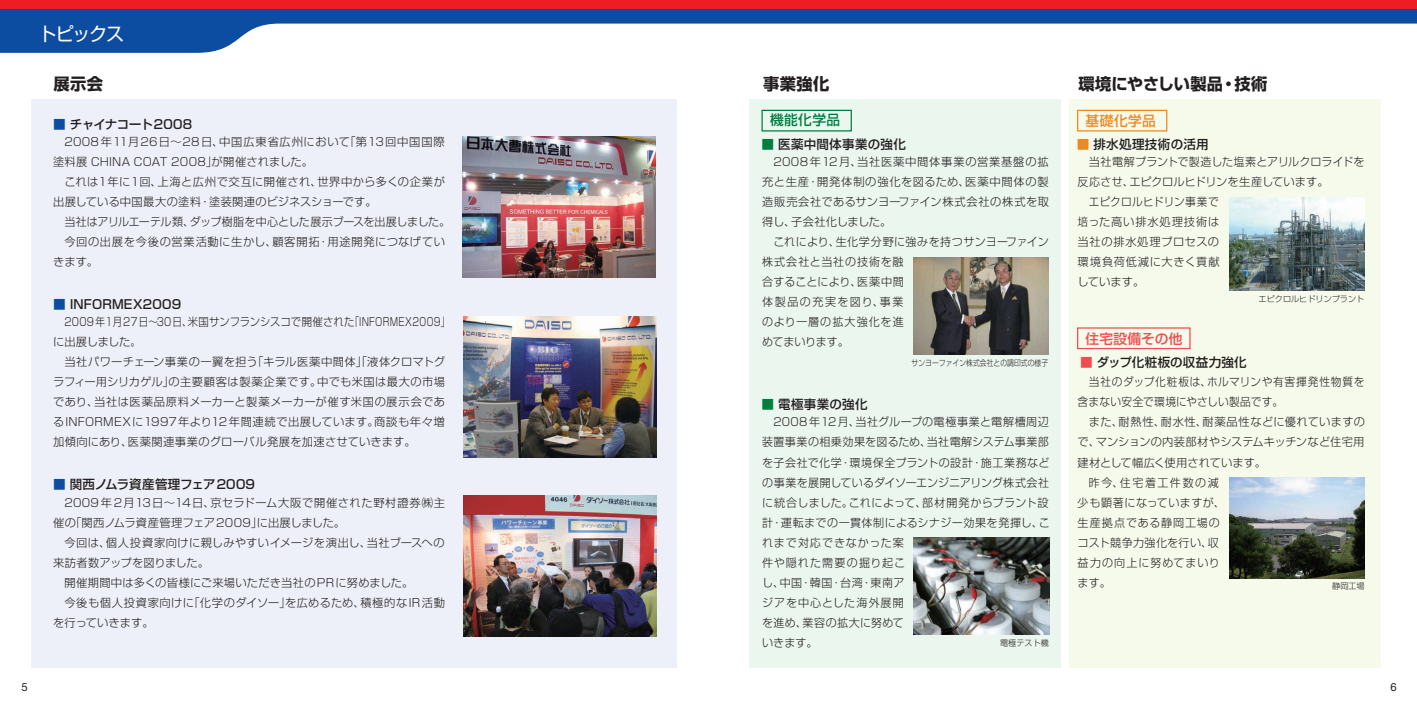
<style>
.page{position:relative;width:1417px;height:708px;background:#fff}
.page>*{position:absolute;margin:0;border:0;box-sizing:border-box;transform-origin:0 0}
.t1{font:18.75px "Shin Go regular 83 pv RKSJ H";letter-spacing:-.06em;color:#fff}
.t2{font:16.25px "Shin Go Bold 83 pv RKSJ H";letter-spacing:-.005em;color:#231f20}
.t3{font:16.25px "Shin Go Bold 83 pv RKSJ H";letter-spacing:.015em;color:#231f20}
.t4{font:13.75px "Shin Go Medium 83 pv RKSJ H";letter-spacing:.005em;color:#ef4d52}
.t5{font:13.75px "Shin Go Medium 83 pv RKSJ H";letter-spacing:.02em;color:#007e42}
.t6{font:13.75px "Shin Go Medium 83 pv RKSJ H";letter-spacing:.03em;color:#ec8922}
.t7{font:12.5px "Shin Go Medium 83 pv RKSJ H";letter-spacing:.015em;color:#231f20}
.t8{font:12.5px "Shin Go Medium 83 pv RKSJ H";letter-spacing:-.025em;color:#231f20}
.t9{font:11.25px/20px "Shin Go Light 83 pv RKSJ H";letter-spacing:.035em;color:#231f20}
.t10{font:11.25px/20px "Shin Go Light 83 pv RKSJ H";letter-spacing:.055em;color:#231f20}
.t11{font:11.25px/20px "Shin Go Light 83 pv RKSJ H";letter-spacing:.035em;color:#231f20;scale:.85 1}
.t12{font:11.25px/20px "Shin Go Light 83 pv RKSJ H";letter-spacing:.035em;color:#231f20;scale:.95 1}
.t13{font:11.25px "Shin Go Light 83 pv RKSJ H";letter-spacing:.005em;color:#231f20}
.t14{font:11.25px "Shin Go Light 83 pv RKSJ H";letter-spacing:-.02em;color:#231f20}
.t15{font:11.25px "Shin Go Light 83 pv RKSJ H";letter-spacing:.01em;color:#231f20}
.t16{font:11.25px "Shin Go Light 83 pv RKSJ H";letter-spacing:.085em;color:#231f20}
.t17{font:11.25px "Shin Go Light 83 pv RKSJ H";color:#231f20}
.t18{font:11.25px "Shin Go Light 83 pv RKSJ H";letter-spacing:-.015em;color:#231f20}
.t19{font:11.25px "Shin Go Light 83 pv RKSJ H";letter-spacing:.01em;color:#231f20;scale:.95 1}
.t20{font:11.25px "Shin Go Light 83 pv RKSJ H";letter-spacing:.065em;color:#231f20;scale:.95 1}
.t21{font:11.25px "Shin Go Light 83 pv RKSJ H";letter-spacing:.145em;color:#231f20}
.t22{font:11.25px "Helvetica Neue";color:#231f20}
.t23{font:8.12px "Shin Go Light 83 pv RKSJ H";color:#231f20}
.t24{font:8.12px "Shin Go Light 83 pv RKSJ H";color:#231f20;scale:.84 1}
.s1{color:#0d4da1}
.s2{color:#007e42}
.s3{color:#ec8922}
.s4{color:#ef4d52}
</style>
<div class="page">
<div style="left:32px;top:99px;width:645px;height:568px;background:#edf0f8"></div>
<div style="left:749px;top:99px;width:311px;height:568px;background:#ebf6ee"></div>
<div style="left:1069px;top:99px;width:311px;height:568px;background:#f6faeb"></div>
<div style="left:1076px;top:110px;width:91px;height:21px;border:1px solid #ec8922"></div>
<div style="left:761px;top:110px;width:90px;height:21px;border:1px solid #007e42"></div>
<div style="left:1076px;top:327px;width:114px;height:22px;border:1px solid #ef4d52"></div>
<img style="left:1229px;top:477px;width:135px;height:101px">
<img style="left:463px;top:136px;width:192px;height:141px">
<img style="left:913px;top:537px;width:136px;height:97px">
<img style="left:463px;top:496px;width:193px;height:140px">
<img style="left:1229px;top:197px;width:135px;height:94px">
<img style="left:913px;top:257px;width:135px;height:98px">
<img style="left:463px;top:316px;width:193px;height:141px">
<div style="left:0;top:0;width:1416px;height:14px;background:#ee1d23"></div>
<svg style="left:0;top:9px;width:1416px;height:44px"></svg>
<h1 class="t1" style="left:39px;top:27px;width:87px">トピックス</h1>
<h2 class="t3" style="left:53px;top:78px;width:51px">展示会</h2>
<h2 class="t3" style="left:763px;top:78px;width:68px">事業強化</h2>
<h2 class="t2" style="left:1078px;top:78px;width:190px">環境にやさしい製品・技術</h2>
<p class="t5" style="left:770px;top:115px;width:71px">機能化学品</p>
<p class="t6" style="left:1085px;top:116px;width:72px">基礎化学品</p>
<p class="t8" style="left:53px;top:120px;width:141px"><span class="s1">■</span> チャイナコート2008</p>
<p class="t9" style="left:53px;top:133px;width:393px;text-indent:11px">2008年11月26日～28日、中国広東省広州において「第13回中国国際塗料展 CHINA COAT 2008」が開催されました。</p>
<p class="t9" style="left:53px;top:173px;width:393px;text-indent:11px">これは1年に1回、上海と広州で交互に開催され、世界中から多くの企業が出展している中国最大の塗料・塗装関連のビジネスショーです。</p>
<p class="t14" style="left:64px;top:218px;width:387px">当社はアリルエーテル類、ダップ樹脂を中心とした展示ブースを出展しました。</p>
<p class="t10" style="left:64px;top:233px;width:382px">今回の出展を今後の営業活動に生かし、顧客開拓・用途開発につなげてい</p>
<p class="t9" style="left:53px;top:253px;width:47px">きます。</p>
<p class="t7" style="left:53px;top:300px;width:130px"><span class="s1">■</span> INFORMEX2009</p>
<p class="t11" style="left:53px;top:313px;width:468px;text-indent:11px">2009年1月27日～30日、米国サンフランシスコで開催された「INFORMEX2009」に出展しました。</p>
<p class="t9" style="left:53px;top:353px;width:393px;text-align:justify;text-indent:11px">当社パワーチェーン事業の一翼を担う「キラル医薬中間体」「液体クロマトグラフィー用シリカゲル」の主要顧客は製薬企業です。中でも米国は最大の市場であり、当社は医薬品原料メーカーと製薬メーカーが催す米国の展示会であるINFORMEXに1997年より12年間連続で出展しています。商談も年々増加傾向にあり、医薬関連事業のグローバル発展を加速させていきます。</p>
<p class="t7" style="left:53px;top:479px;width:203px"><span class="s1">■</span> 関西ノムラ資産管理フェア2009</p>
<p class="t9" style="left:53px;top:493px;width:393px;text-indent:11px">2009年2月13日～14日、京セラドーム大阪で開催された野村證券㈱主催の「関西ノムラ資産管理フェア2009」に出展しました。</p>
<p class="t9" style="left:64px;top:533px;width:382px">今回は、個人投資家向けに親しみやすいイメージを演出し、当社ブースへの</p>
<p class="t18" style="left:53px;top:558px;width:157px">来訪者数アップを図りました。</p>
<p class="t9" style="left:64px;top:573px;width:350px">開催期間中は多くの皆様にご来場いただき当社のPRに努めました。</p>
<p class="t9" style="left:64px;top:593px;width:382px">今後も個人投資家向けに「化学のダイソー」を広めるため、積極的なIR活動</p>
<p class="t15" style="left:53px;top:618px;width:102px">を行っていきます。</p>
<p class="t7" style="left:761px;top:139px;width:146px"><span class="s2">■</span> 医薬中間体事業の強化</p>
<p class="t9" style="left:762px;top:153px;width:288px;text-align:justify;text-indent:11px">2008年12月、当社医薬中間体事業の営業基盤の拡充と生産・開発体制の強化を図るため、医薬中間体の製造販売会社であるサンヨーファイン株式会社の株式を取得し、子会社化しました。</p>
<p class="t10" style="left:762px;top:233px;width:288px;text-indent:11px">これにより、生化学分野に強みを持つサンヨーファイン株式会社と当社の技術を融<br>合することにより、医薬中間<br>体製品の充実を図り、事業<br>のより一層の拡大強化を進<br>めてまいります。</p>
<p class="t7" style="left:761px;top:399px;width:107px"><span class="s2">■</span> 電極事業の強化</p>
<p class="t24" style="left:911px;top:360px;width:164px">サンヨーファイン株式会社との調印式の様子</p>
<p class="t9" style="left:762px;top:413px;width:289px;text-indent:11px">2008年12月、当社グループの電極事業と電解槽周辺装置事業の相乗効果を図るため、当社電解システム事業部を子会社で化学・環境保全プラントの設計・施工業務などの事業を展開しているダイソーエンジニアリング株式会社に統合しました。これによって、部材開発からプラント設計・運転までの一貫体制によるシナジー効果を発揮し、これまで対応できなかった案<br>件や隠れた需要の掘り起こ<br>し、中国・韓国・台湾・東南ア<br>ジアを中心とした海外展開<br>を進め、業容の拡大に努めて<br>いきます。</p>
<p class="t23" style="left:1000px;top:639px;width:50px">電極テスト機</p>
<p class="t7" style="left:1076px;top:139px;width:133px"><span class="s3">■</span> 排水処理技術の活用</p>
<p class="t15" style="left:1088px;top:158px;width:277px">当社電解プラントで製造した塩素とアリルクロライドを</p>
<p class="t17" style="left:1077px;top:178px;width:253px">反応させ、エピクロルヒドリンを生産しています。</p>
<p class="t19" style="left:1088px;top:198px;width:138px">エピクロルヒドリン事業で</p>
<p class="t20" style="left:1077px;top:218px;width:151px">培った高い排水処理技術は</p>
<p class="t10" style="left:1077px;top:233px;width:143px">当社の排水処理プロセスの</p>
<p class="t10" style="left:1077px;top:253px;width:143px">環境負荷低減に大きく貢献</p>
<p class="t9" style="left:1077px;top:273px;width:68px">しています。</p>
<p class="t4" style="left:1085px;top:333px;width:98px">住宅設備その他</p>
<p class="t7" style="left:1079px;top:357px;width:168px"><span class="s4">■</span> ダップ化粧板の収益力強化</p>
<p class="t23" style="left:1258px;top:296px;width:107px">エピクロルヒドリンプラント</p>
<p class="t12" style="left:1077px;top:373px;width:303px;text-indent:11px">当社のダップ化粧板は、ホルマリンや有害揮発性物質を含まない安全で環境にやさしい製品です。</p>
<p class="t9" style="left:1088px;top:413px;width:277px">また、耐熱性、耐水性、耐薬品性などに優れていますの</p>
<p class="t13" style="left:1077px;top:438px;width:288px">で、マンションの内装部材やシステムキッチンなど住宅用</p>
<p class="t13" style="left:1077px;top:458px;width:190px">建材として幅広く使用されています。</p>
<p class="t21" style="left:1088px;top:478px;width:131px">昨今、住宅着工件数の減</p>
<p class="t9" style="left:1077px;top:493px;width:149px">少も顕著になっていますが、</p>
<p class="t16" style="left:1077px;top:518px;width:144px">生産拠点である静岡工場の</p>
<p class="t9" style="left:1077px;top:533px;width:143px">コスト競争力強化を行い、収</p>
<p class="t16" style="left:1077px;top:558px;width:144px">益力の向上に努めてまいり</p>
<p class="t9" style="left:1077px;top:573px;width:35px">ます。</p>
<p class="t23" style="left:1332px;top:583px;width:34px">静岡工場</p>
<p class="t22" style="left:21px;top:683px;width:8px">5</p>
<p class="t22" style="left:1390px;top:683px;width:8px">6</p>
</div>
